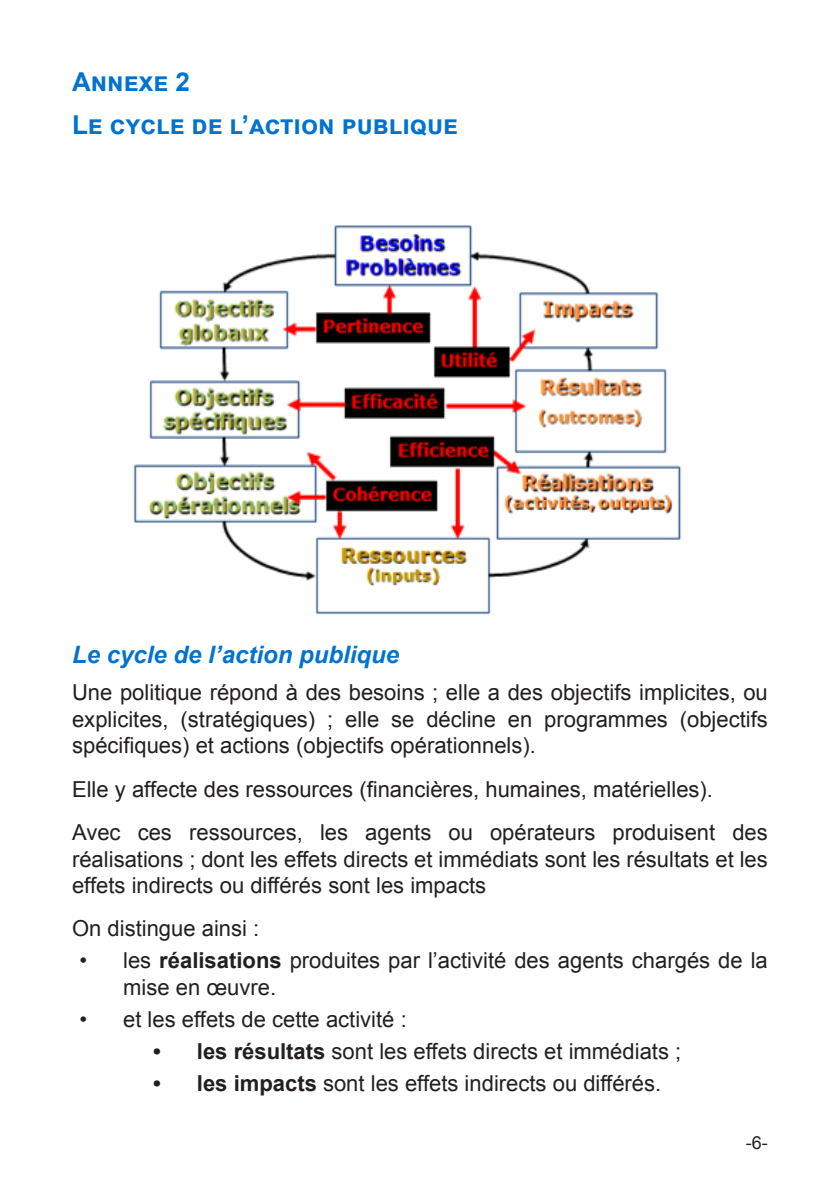
<style>
.page{position:relative;width:840px;height:1191px;background:#fff}
.page>*{position:absolute;margin:0;border:0;box-sizing:border-box;transform-origin:0 0}
.Titre{font:700 26px "Arial";color:#0073ce}
.sous_Titre{font:italic 700 24px "Arial";color:#0073ce}
.paragraphe{font:22px/26.4px "Arial";color:#231f20;text-align:justify}
.t1{font:18px "Arial";color:#231f20}
.s1{font-weight:700}
</style>
<div class="page">
<img style="left:133px;top:225px;width:549px;height:390px">
<p class="Titre" style="left:72px;top:63px;width:119px">Annexe 2</p>
<p class="Titre" style="left:72px;top:106px;width:387px">Le cycle de l’action publique</p>
<p class="sous_Titre" style="left:72px;top:638px;width:328px">Le cycle de l’action publique</p>
<p class="paragraphe" style="left:72px;top:679px;width:697px">Une politique répond à des besoins ; elle a des objectifs implicites, ou explicites, (stratégiques) ; elle se décline en programmes (objectifs spécifiques) et actions (objectifs opérationnels).</p>
<p class="paragraphe" style="left:72px;top:775px;width:642px">Elle y affecte des ressources (financières, humaines, matérielles).</p>
<p class="paragraphe" style="left:72px;top:819px;width:697px">Avec ces ressources, les agents ou opérateurs produisent des réalisations ; dont les effets directs et immédiats sont les résultats et les effets indirects ou différés sont les impacts</p>
<p class="paragraphe" style="left:72px;top:915px;width:189px">On distingue ainsi :</p>
<p class="paragraphe" style="left:123px;top:947px;width:646px;text-indent:-44px">• les <span class="s1">réalisations</span> produites par l’activité des agents chargés de la mise en œuvre.</p>
<p class="paragraphe" style="left:79px;top:1005px;width:329px">• et les effets de cette activité :</p>
<p class="paragraphe" style="left:153px;top:1038px;width:529px"><span class="s1">• les résultats</span> sont les effets directs et immédiats ;</p>
<p class="paragraphe" style="left:153px;top:1070px;width:509px"><span class="s1">• les impacts</span> sont les effets indirects ou différés.</p>
<p class="t1" style="left:745px;top:1130px;width:23px">-6-</p>
</div>
